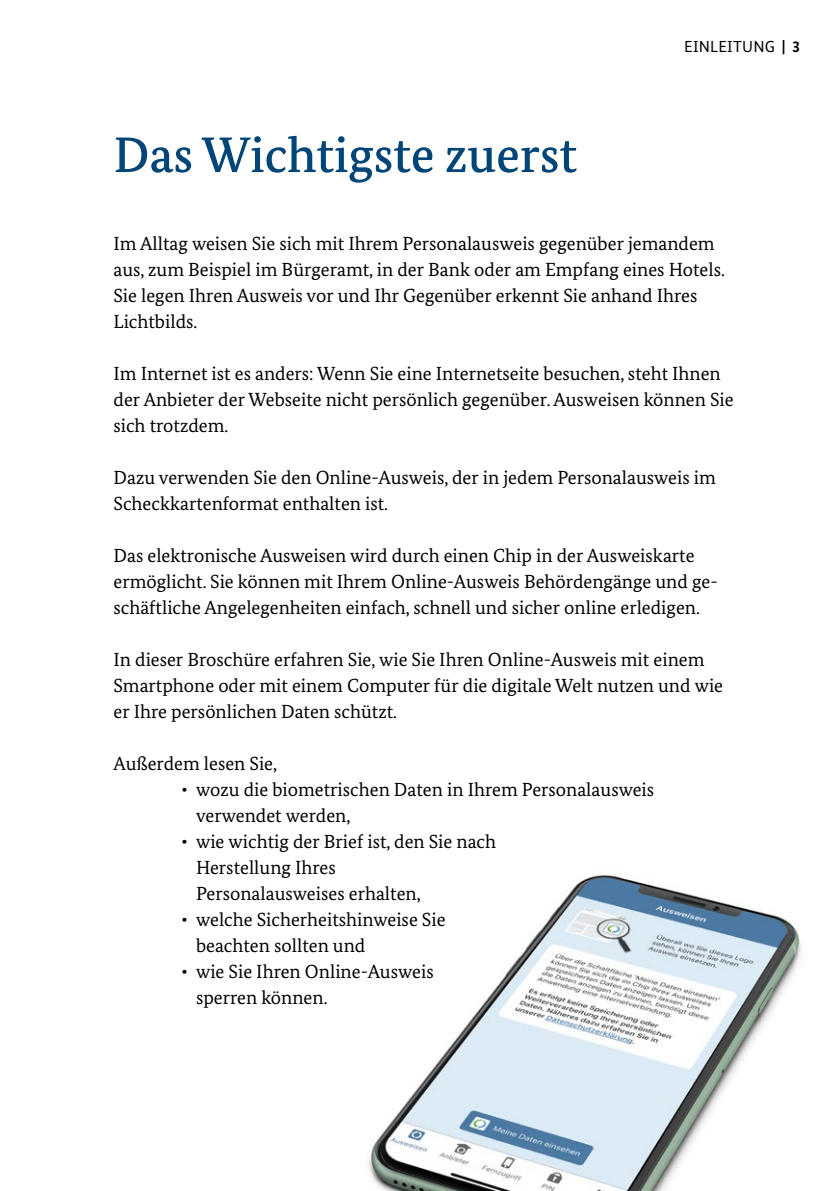
<style>
.page{position:relative;width:840px;height:1191px;background:#fff}
.page>*{position:absolute;margin:0;border:0;box-sizing:border-box;transform-origin:0 0}
.t1{font:500 50px "Bundes Serif";color:#004577}
.t2{font:19px/26px "Bundes Serif";color:#000}
.t3{font:16px "Bundes Sans";letter-spacing:.01em;color:#000}
.s1{font-weight:700}
</style>
<div class="page">
<img style="left:368px;top:875px;width:433px;height:316px">
<h2 class="t1" style="left:113px;top:124px;width:464px">Das Wichtigste zuerst</h2>
<p class="t3" style="left:683px;top:37px;width:117px">EINLEITUNG <span class="s1">| 3</span></p>
<p class="t2" style="left:113px;top:230px;width:612px">Im Alltag weisen Sie sich mit Ihrem Personalausweis gegenüber jemandem aus, zum Beispiel im Bürgeramt, in der Bank oder am Empfang eines Hotels.<br>Sie legen Ihren Ausweis vor und Ihr Gegenüber erkennt Sie anhand Ihres Lichtbilds.</p>
<p class="t2" style="left:113px;top:360px;width:621px">Im Internet ist es anders: Wenn Sie eine Internetseite besuchen, steht Ihnen der Anbieter der Webseite nicht persönlich gegenüber. Ausweisen können Sie sich trotzdem.</p>
<p class="t2" style="left:113px;top:464px;width:603px">Dazu verwenden Sie den Online-Ausweis, der in jedem Personalausweis im<br>Scheckkartenformat enthalten ist.</p>
<p class="t2" style="left:113px;top:542px;width:605px">Das elektronische Ausweisen wird durch einen Chip in der Ausweiskarte ermöglicht. Sie können mit Ihrem Online-Ausweis Behördengänge und ge&shy;schäftliche Angelegenheiten einfach, schnell und sicher online erledigen.</p>
<p class="t2" style="left:113px;top:646px;width:610px">In dieser Broschüre erfahren Sie, wie Sie Ihren Online-Ausweis mit einem<br>Smartphone oder mit einem Computer für die digitale Welt nutzen und wie er Ihre persönlichen Daten schützt.</p>
<p class="t2" style="left:113px;top:750px;width:165px">Außerdem lesen Sie,</p>
<p class="t2" style="left:196px;top:776px;width:459px;text-indent:-14px">• wozu die biometrischen Daten in Ihrem Personalausweis verwendet werden,</p>
<p class="t2" style="left:196px;top:828px;width:301px;text-indent:-14px">• wie wichtig der Brief ist, den Sie nach<br>Herstellung Ihres<br>Personalausweises erhalten,</p>
<p class="t2" style="left:196px;top:906px;width:251px;text-indent:-14px">• welche Sicherheitshinweise Sie beachten sollten und</p>
<p class="t2" style="left:196px;top:958px;width:239px;text-indent:-14px">• wie Sie Ihren Online-Ausweis sperren können.</p>
</div>
